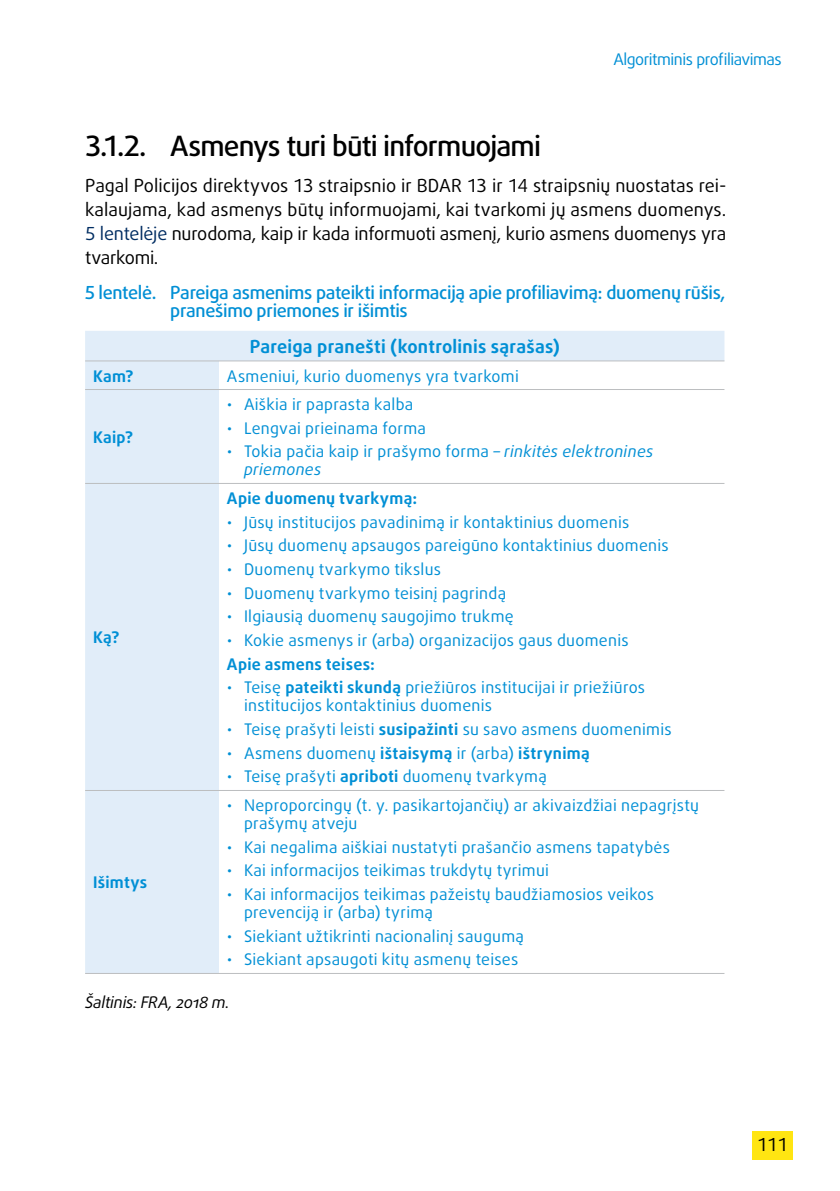
<style>
.page{position:relative;width:840px;height:1191px;background:#fff}
.page>*{position:absolute;margin:0;border:0;box-sizing:border-box;transform-origin:0 0}
.t1{font:500 28px "Daxline Pro";letter-spacing:-.03em;color:#000}
.body{font:18px/24px "Daxline Pro";letter-spacing:-.01em;color:#000;text-align:justify}
.figure_table{font:500 18px/18px "Daxline Pro";letter-spacing:-.015em;color:#008fd5}
.table_header{font:700 18px "Daxline Pro";letter-spacing:.015em;color:#008fd5}
.table_left{font:16px/18px "Daxline Pro";letter-spacing:.02em;color:#008fd5}
.t2{font:italic 16px/18px "Daxline Pro";letter-spacing:.015em;color:#008fd5}
.table_left-2{font:700 16px "Daxline Pro";letter-spacing:.02em;color:#008fd5}
.table_left-3{font:16px "Daxline Pro";letter-spacing:-.03em;color:#008fd5}
.figure_note_source{font:italic 16px "Daxline Pro";letter-spacing:-.015em;color:#000}
.s1{color:#002d62}
.s2{font-style:normal}
.s3{font-weight:700}
</style>
<div class="page">
<div style="left:752px;top:1131px;width:40px;height:28px;background:#ffe512"></div>
<svg style="left:85px;top:331px;width:639px;height:642px"></svg>
<hr style="left:85px;top:389px;width:134px;height:1px;background:#bcbec0">
<hr style="left:219px;top:389px;width:505px;height:1px;background:#bcbec0">
<hr style="left:85px;top:483px;width:134px;height:1px;background:#bcbec0">
<hr style="left:219px;top:483px;width:505px;height:1px;background:#bcbec0">
<hr style="left:85px;top:790px;width:134px;height:1px;background:#bcbec0">
<hr style="left:219px;top:790px;width:505px;height:1px;background:#bcbec0">
<hr style="left:219px;top:973px;width:505px;height:1px;background:#bcbec0">
<hr style="left:85px;top:973px;width:134px;height:1px;background:#bcbec0">
<hr style="left:85px;top:360px;width:134px;height:1px;background:#bcbec0">
<hr style="left:219px;top:360px;width:505px;height:1px;background:#bcbec0">
<p class="table_left-3" style="left:613px;top:49px;width:170px">Algoritminis profiliavimas</p>
<h3 class="t1" style="left:85px;top:127px;width:457px">3.1.2. Asmenys turi būti informuojami</h3>
<p class="body" style="left:85px;top:174px;width:642px">Pagal Policijos direktyvos 13 straipsnio ir BDAR 13 ir 14 straipsnių nuostatas rei&shy;kalaujama, kad asmenys būtų informuojami, kai tvarkomi jų asmens duomenys.<br><span class="s1">5 lentelėje</span> nurodoma, kaip ir kada informuoti asmenį, kurio asmens duomenys yra tvarkomi.</p>
<p class="figure_table" style="left:170px;top:284px;width:556px;text-indent:-85px">5 lentelė. Pareiga asmenims pateikti informaciją apie profiliavimą: duomenų rūšis, pranešimo priemones ir išimtis</p>
<p class="table_header" style="left:249px;top:334px;width:311px">Pareiga pranešti (kontrolinis sąrašas)</p>
<p class="table_left-2" style="left:93px;top:365px;width:42px">Kam?</p>
<p class="table_left" style="left:227px;top:367px;width:293px">Asmeniui, kurio duomenys yra tvarkomi</p>
<p class="table_left-2" style="left:93px;top:426px;width:41px">Kaip?</p>
<p class="table_left-2" style="left:93px;top:627px;width:28px">Ką?</p>
<p class="table_left-2" style="left:93px;top:872px;width:56px">Išimtys</p>
<p class="table_left" style="left:227px;top:395px;width:188px">• Aiškia ir paprasta kalba</p>
<p class="table_left" style="left:227px;top:419px;width:200px">• Lengvai prieinama forma</p>
<p class="t2" style="left:244px;top:443px;width:410px;text-indent:-17px"><span class="s2">• Tokia pačia kaip ir prašymo forma</span> – rinkitės elektronines priemones</p>
<p class="table_left-2" style="left:227px;top:487px;width:192px">Apie duomenų tvarkymą:</p>
<p class="table_left" style="left:227px;top:513px;width:403px">• Jūsų institucijos pavadinimą ir kontaktinius duomenis</p>
<p class="table_left" style="left:227px;top:536px;width:443px">• Jūsų duomenų apsaugos pareigūno kontaktinius duomenis</p>
<p class="table_left" style="left:227px;top:560px;width:215px">• Duomenų tvarkymo tikslus</p>
<p class="table_left" style="left:227px;top:584px;width:280px">• Duomenų tvarkymo teisinį pagrindą</p>
<p class="table_left" style="left:227px;top:608px;width:288px">• Ilgiausią duomenų saugojimo trukmę</p>
<p class="table_left" style="left:227px;top:631px;width:403px">• Kokie asmenys ir (arba) organizacijos gaus duomenis</p>
<p class="table_left-2" style="left:227px;top:653px;width:149px">Apie asmens teises:</p>
<p class="table_left" style="left:244px;top:679px;width:402px;text-indent:-17px">• Teisę <span class="s3">pateikti skundą</span> priežiūros institucijai ir priežiūros institucijos kontaktinius duomenis</p>
<p class="table_left" style="left:227px;top:720px;width:446px">• Teisę prašyti leisti <span class="s3">susipažinti</span> su savo asmens duomenimis</p>
<p class="table_left" style="left:227px;top:744px;width:364px">• Asmens duomenų <span class="s3">ištaisymą</span> ir (arba) <span class="s3">ištrynimą</span></p>
<p class="table_left" style="left:227px;top:768px;width:321px">• Teisę prašyti <span class="s3">apriboti</span> duomenų tvarkymą</p>
<p class="table_left" style="left:244px;top:796px;width:456px;text-indent:-17px">• Neproporcingų (t. y. pasikartojančių) ar akivaizdžiai nepagrįstų prašymų atveju</p>
<p class="table_left" style="left:227px;top:838px;width:444px">• Kai negalima aiškiai nustatyti prašančio asmens tapatybės</p>
<p class="table_left" style="left:227px;top:861px;width:323px">• Kai informacijos teikimas trukdytų tyrimui</p>
<p class="table_left" style="left:244px;top:885px;width:411px;text-indent:-17px">• Kai informacijos teikimas pažeistų baudžiamosios veikos prevenciją ir (arba) tyrimą</p>
<p class="table_left" style="left:227px;top:927px;width:298px">• Siekiant užtikrinti nacionalinį saugumą</p>
<p class="table_left" style="left:227px;top:950px;width:293px">• Siekiant apsaugoti kitų asmenų teises</p>
<p class="figure_note_source" style="left:85px;top:991px;width:146px">Šaltinis: FRA, 2018 m.</p>
<p class="body" style="left:756px;top:1132px;width:32px">111</p>
</div>
